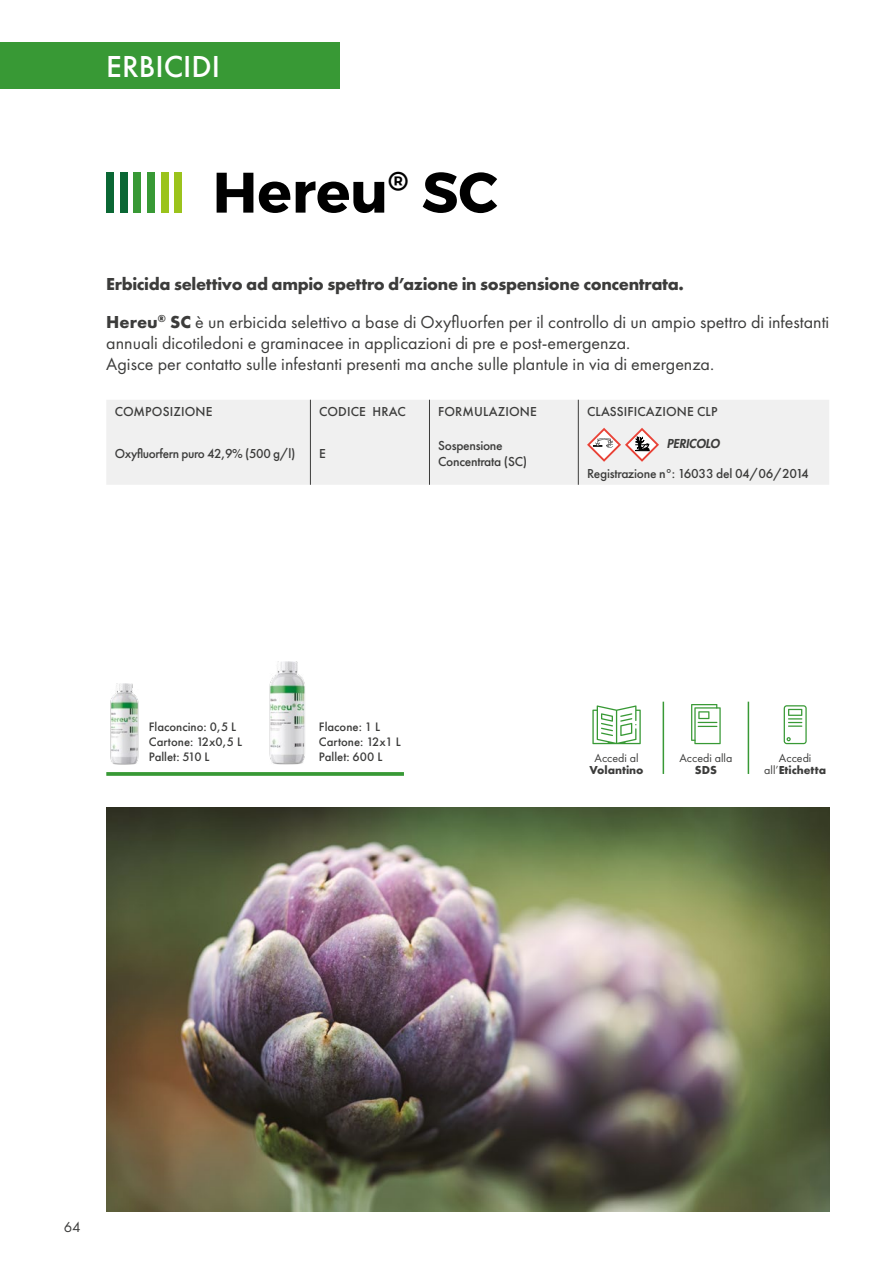
<style>
.page{position:relative;width:893px;height:1263px;background:#fff}
.page>*{position:absolute;margin:0;border:0;box-sizing:border-box;transform-origin:0 0}
.t1{font:700 57px "Montserrat";color:#000}
.t2{font:500 31.5px "Futura PT";color:#fff}
.t3{font:18px/38px "Futura PT";color:#3c3c3b}
.t4{font:15px "Futura PT";color:#3c3c3b}
.t5{font:500 13.5px/16.2px "Futura PT";letter-spacing:-.02em;color:#3c3c3b}
.t6{font:500 13.5px "Futura PT";letter-spacing:.01em;color:#3c3c3b}
.t7{font:500 12.75px/15.3px "Futura PT";color:#3c3c3b}
.t8{font:12px/12px "Futura PT";color:#3c3c3b;text-align:center}
.t9{font:700 12px "Futura PT";color:#3c3c3b}
.t10{font:italic 800 12px "Futura Std";color:#3c3c3b}
.s1{font-weight:700}
</style>
<div class="page">
<div style="left:0;top:43px;width:340px;height:46px;background:#389935"></div>
<div style="left:106px;top:172px;width:8px;height:41px;background:#0a6734"></div>
<div style="left:120px;top:172px;width:7px;height:41px;background:#0a6734"></div>
<div style="left:134px;top:172px;width:7px;height:41px;background:#389935"></div>
<div style="left:147px;top:172px;width:7px;height:41px;background:#389935"></div>
<div style="left:161px;top:172px;width:7px;height:41px;background:#9bc31c"></div>
<div style="left:175px;top:172px;width:7px;height:41px;background:#9bc31c"></div>
<img style="left:106px;top:808px;width:723px;height:404px">
<div style="left:106px;top:400px;width:723px;height:85px;background:#f0f0f0"></div>
<svg style="left:310px;top:400px;width:1px;height:21px"></svg>
<svg style="left:429px;top:400px;width:1px;height:21px"></svg>
<svg style="left:578px;top:400px;width:1px;height:21px"></svg>
<hr style="left:310px;top:421px;width:1px;height:64px;background:#3c3c3b">
<hr style="left:429px;top:421px;width:1px;height:64px;background:#3c3c3b">
<hr style="left:578px;top:421px;width:1px;height:64px;background:#3c3c3b">
<svg style="left:587px;top:428px;width:72px;height:34px"></svg>
<img style="left:110px;top:683px;width:29px;height:81px">
<img style="left:270px;top:661px;width:35px;height:103px">
<svg style="left:106px;top:772px;width:298px;height:4px"></svg>
<hr style="left:748px;top:702px;width:1px;height:72px;background:#389935">
<hr style="left:663px;top:702px;width:1px;height:72px;background:#389935">
<svg style="left:784px;top:705px;width:23px;height:39px"></svg>
<svg style="left:691px;top:704px;width:30px;height:40px"></svg>
<svg style="left:592px;top:705px;width:49px;height:39px"></svg>
<h2 class="t2" style="left:106px;top:48px;width:115px">ERBICIDI</h2>
<h1 class="t1" style="left:213px;top:157px;width:287px">Hereu<sup>®</sup> SC</h1>
<p class="t3" style="left:106px;top:265px;width:724px"><span class="s1">Erbicida selettivo ad ampio spettro d’azione in sospensione concentrata.<br>Hereu</span><sup>®</sup> <span class="s1">SC</span> è un erbicida selettivo a base di Oxyfluorfen per il controllo di un ampio spettro di infestanti</p>
<p class="t3" style="left:106px;top:333px;width:609px;line-height:21px">annuali dicotiledoni e graminacee in applicazioni di pre e post-emergenza.<br>Agisce per contatto sulle infestanti presenti ma anche sulle plantule in via di emergenza.</p>
<p class="t6" style="left:115px;top:403px;width:99px">COMPOSIZIONE</p>
<p class="t6" style="left:319px;top:403px;width:88px">CODICE HRAC</p>
<p class="t6" style="left:438px;top:403px;width:100px">FORMULAZIONE</p>
<p class="t6" style="left:587px;top:403px;width:132px">CLASSIFICAZIONE CLP</p>
<p class="t5" style="left:115px;top:445px;width:182px">Oxyfluorfern puro 42,9% (500 g/l)</p>
<p class="t5" style="left:319px;top:445px;width:8px">E</p>
<p class="t5" style="left:438px;top:437px;width:91px">Sospensione<br>Concentrata (SC)</p>
<p class="t10" style="left:667px;top:436px;width:54px">PERICOLO</p>
<p class="t5" style="left:587px;top:465px;width:223px">Registrazione n°: 16033 del 04/06/2014</p>
<p class="t7" style="left:149px;top:719px;width:95px">Flaconcino: 0,5 L<br>Cartone: 12x0,5 L<br>Pallet: 510 L</p>
<p class="t7" style="left:319px;top:719px;width:83px">Flacone: 1 L<br>Cartone: 12x1 L<br>Pallet: 600 L</p>
<p class="t8" style="left:595px;top:752px;width:46px">Accedi al</p>
<p class="t9" style="left:590px;top:762px;width:56px">Volantino</p>
<p class="t8" style="left:679px;top:752px;width:54px">Accedi alla</p>
<p class="t9" style="left:695px;top:762px;width:24px">SDS</p>
<p class="t8" style="left:764px;top:752px;width:63px">Accedi all’<span class="s1">Etichetta</span></p>
<p class="t4" style="left:64px;top:1218px;width:19px">64</p>
</div>
